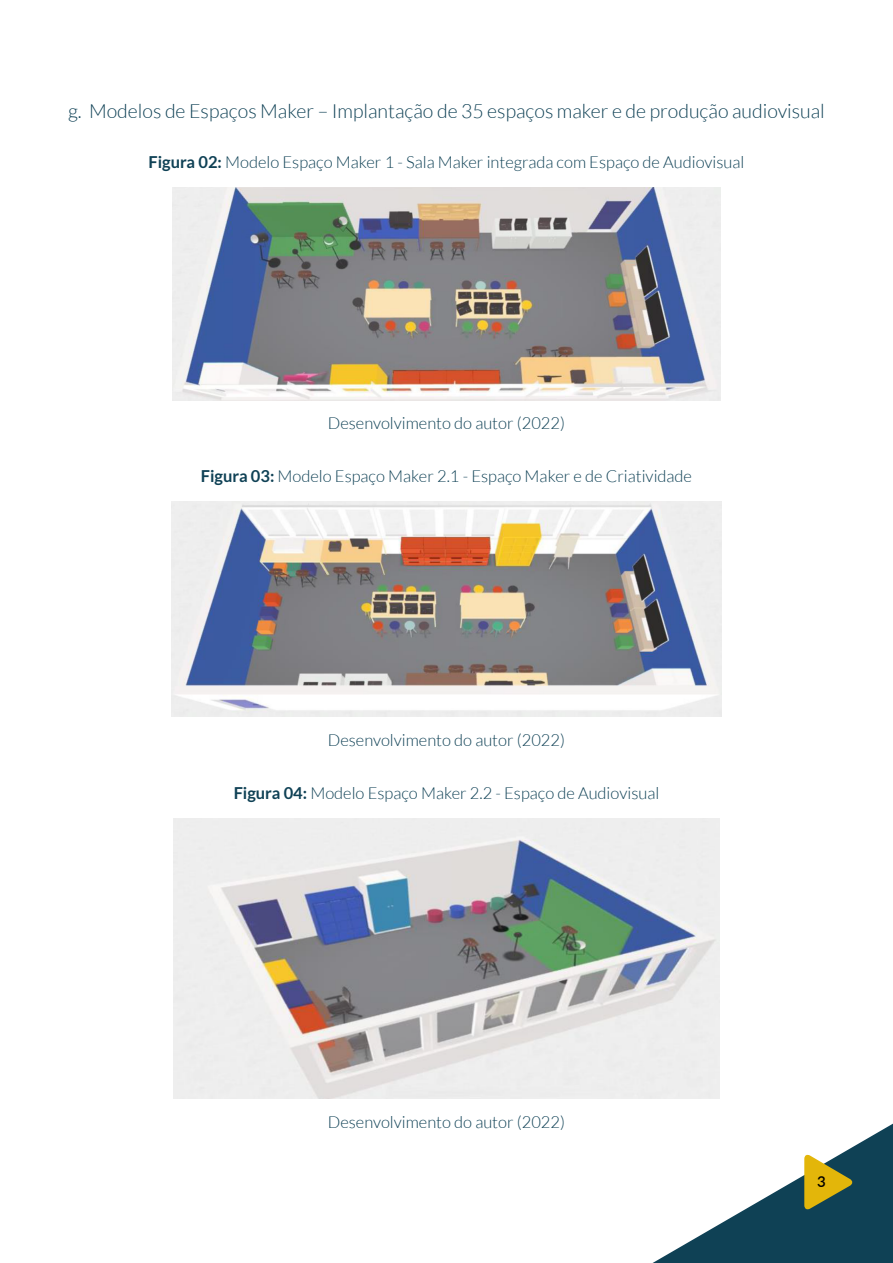
<style>
.page{position:relative;width:893px;height:1263px;background:#fff}
.page>*{position:absolute;margin:0;border:0;box-sizing:border-box;transform-origin:0 0}
.t1{font:300 19.5px "Lato";color:#0f4155}
.t2{font:300 16.5px "Lato";color:#0f4155}
.t3{font:600 15px "Lato";color:#000}
.s1{font-weight:700}
</style>
<div class="page">
<svg style="left:652px;top:1097px;width:241px;height:166px"></svg>
<svg style="left:804px;top:1154px;width:49px;height:56px;background:#928d36"></svg>
<img style="left:172px;top:187px;width:549px;height:213px">
<img style="left:171px;top:502px;width:551px;height:215px">
<img style="left:174px;top:818px;width:545px;height:281px">
<p class="t1" style="left:68px;top:100px;width:758px">g. Modelos de Espaços Maker – Implantação de 35 espaços maker e de produção audiovisual</p>
<p class="t2" style="left:148px;top:153px;width:597px"><span class="s1">Figura 02:</span> Modelo Espaço Maker 1 - Sala Maker integrada com Espaço de Audiovisual</p>
<p class="t2" style="left:328px;top:414px;width:239px">Desenvolvimento do autor (2022)</p>
<p class="t2" style="left:201px;top:467px;width:493px"><span class="s1">Figura 03:</span> Modelo Espaço Maker 2.1 - Espaço Maker e de Criatividade</p>
<p class="t2" style="left:328px;top:731px;width:239px">Desenvolvimento do autor (2022)</p>
<p class="t2" style="left:234px;top:784px;width:427px"><span class="s1">Figura 04:</span> Modelo Espaço Maker 2.2 - Espaço de Audiovisual</p>
<p class="t2" style="left:328px;top:1113px;width:239px">Desenvolvimento do autor (2022)</p>
<p class="t3" style="left:817px;top:1170px;width:10px">3</p>
</div>
